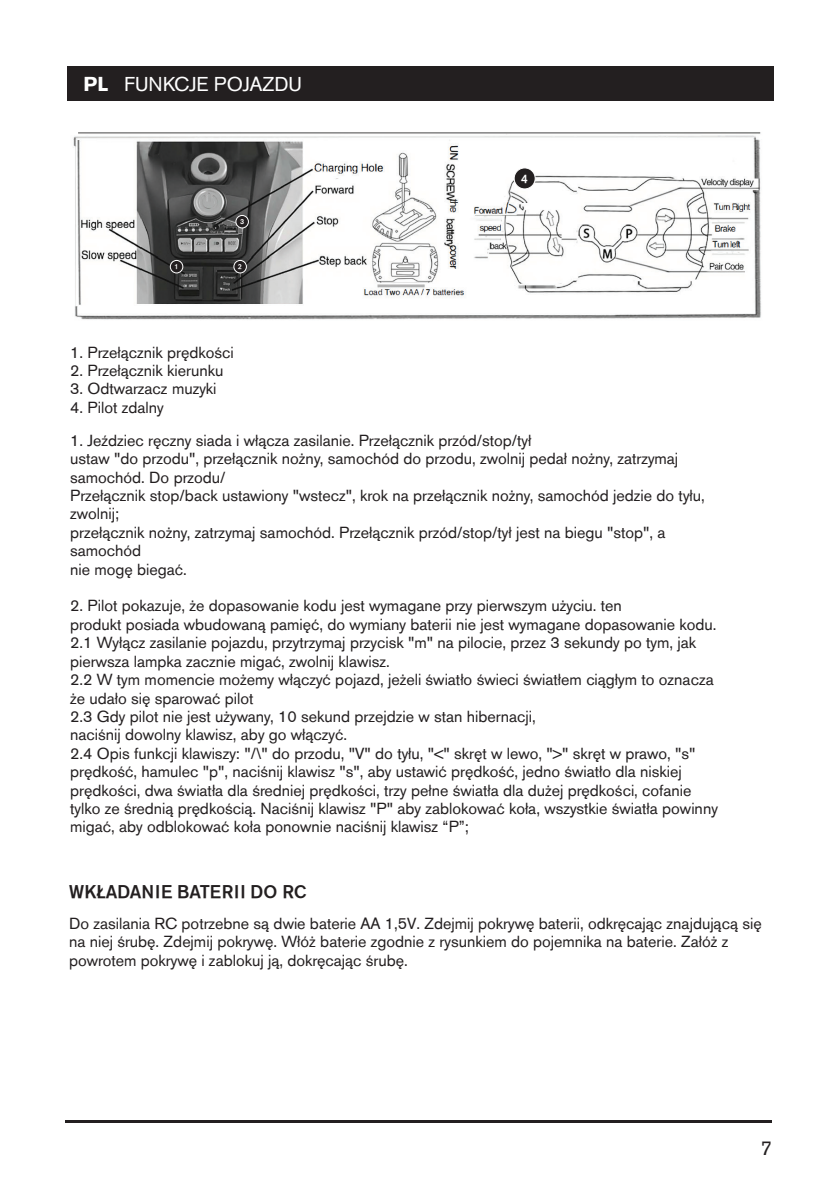
<style>
.page{position:relative;width:840px;height:1191px;background:#fff}
.page>*{position:absolute;margin:0;border:0;box-sizing:border-box;transform-origin:0 0}
.t1{font:20px "Volvo Sans";color:#fff}
.t2{font:20px "Volvo Sans";color:#231f20}
.t3{font:500 18px "Volvo Sans";color:#231f20}
.t4{font:16px/18.4px "Volvo Sans";color:#231f20}
.t5{font:500 12px "Volvo Sans";color:#fff}
.t6{font:500 7.2px "Volvo Sans";color:#fff}
.s1{font-weight:700}
</style>
<div class="page">
<hr style="left:65px;top:1120px;width:706px;height:3px;background:#231f20">
<div style="left:67px;top:66px;width:706px;height:34px;background:#231f20"></div>
<img style="left:73px;top:132px;width:688px;height:188px">
<div style="left:170px;top:260px;width:13px;height:13px;background:#231f20;border-radius:50%"></div>
<div style="left:170px;top:260px;width:13px;height:13px;border:1px solid #fff;border-radius:50%"></div>
<div style="left:234px;top:260px;width:12px;height:13px;background:#231f20;border-radius:50%"></div>
<div style="left:233px;top:260px;width:14px;height:13px;border:1px solid #fff;border-radius:50%"></div>
<div style="left:236px;top:215px;width:12px;height:13px;background:#231f20;border-radius:50%"></div>
<div style="left:235px;top:215px;width:14px;height:13px;border:1px solid #fff;border-radius:50%"></div>
<div style="left:514px;top:168px;width:21px;height:21px;background:#231f20;border-radius:50%"></div>
<div style="left:513px;top:167px;width:22px;height:22px;border:1px solid #fff;border-radius:50%"></div>
<p class="t1" style="left:83px;top:71px;width:220px"><span class="s1">PL</span> FUNKCJE POJAZDU</p>
<p class="t6" style="left:240px;top:217px;width:6px">3</p>
<p class="t6" style="left:174px;top:262px;width:6px">1</p>
<p class="t6" style="left:238px;top:262px;width:6px">2</p>
<p class="t5" style="left:520px;top:171px;width:8px">4</p>
<p class="t4" style="left:70px;top:343px;width:165px">1. Przełącznik prędkości</p>
<p class="t4" style="left:70px;top:361px;width:155px">2. Przełącznik kierunku</p>
<p class="t4" style="left:70px;top:379px;width:148px">3. Odtwarzacz muzyki</p>
<p class="t4" style="left:70px;top:398px;width:95px">4. Pilot zdalny</p>
<p class="t4" style="left:70px;top:431px;width:635px">1. Jeździec ręczny siada i włącza zasilanie. Przełącznik przód/stop/tył<br>ustaw "do przodu", przełącznik nożny, samochód do przodu, zwolnij pedał nożny, zatrzymaj samochód. Do przodu/<br>Przełącznik stop/back ustawiony "wstecz", krok na przełącznik nożny, samochód jedzie do tyłu, zwolnij;<br>przełącznik nożny, zatrzymaj samochód. Przełącznik przód/stop/tył jest na biegu "stop", a samochód<br>nie mogę biegać.</p>
<p class="t4" style="left:70px;top:596px;width:649px">2. Pilot pokazuje, że dopasowanie kodu jest wymagane przy pierwszym użyciu. ten<br>produkt posiada wbudowaną pamięć, do wymiany baterii nie jest wymagane dopasowanie kodu.<br>2.1 Wyłącz zasilanie pojazdu, przytrzymaj przycisk "m" na pilocie, przez 3 sekundy po tym, jak pierwsza lampka zacznie migać, zwolnij klawisz.<br>2.2 W tym momencie możemy włączyć pojazd, jeżeli światło świeci światłem ciągłym to oznacza że udało się sparować pilot<br>2.3 Gdy pilot nie jest używany, 10 sekund przejdzie w stan hibernacji,<br>naciśnij dowolny klawisz, aby go włączyć.<br>2.4 Opis funkcji klawiszy: "/\" do przodu, "V" do tyłu, "&lt;" skręt w lewo, "&gt;" skręt w prawo, "s" prędkość, hamulec "p", naciśnij klawisz "s", aby ustawić prędkość, jedno światło dla niskiej prędkości, dwa światła dla średniej prędkości, trzy pełne światła dla dużej prędkości, cofanie tylko ze średnią prędkością. Naciśnij klawisz "P" aby zablokować koła, wszystkie światła powinny migać, aby odblokować koła ponownie naciśnij klawisz “P”;</p>
<p class="t3" style="left:69px;top:881px;width:239px">WKŁADANIE BATERII DO RC</p>
<p class="t4" style="left:69px;top:914px;width:693px">Do zasilania RC potrzebne są dwie baterie AA 1,5V. Zdejmij pokrywę baterii, odkręcając znajdującą się na niej śrubę. Zdejmij pokrywę. Włóż baterie zgodnie z rysunkiem do pojemnika na baterie. Załóż z powrotem pokrywę i zablokuj ją, dokręcając śrubę.</p>
<p class="t2" style="left:760px;top:1135px;width:13px">7</p>
</div>
